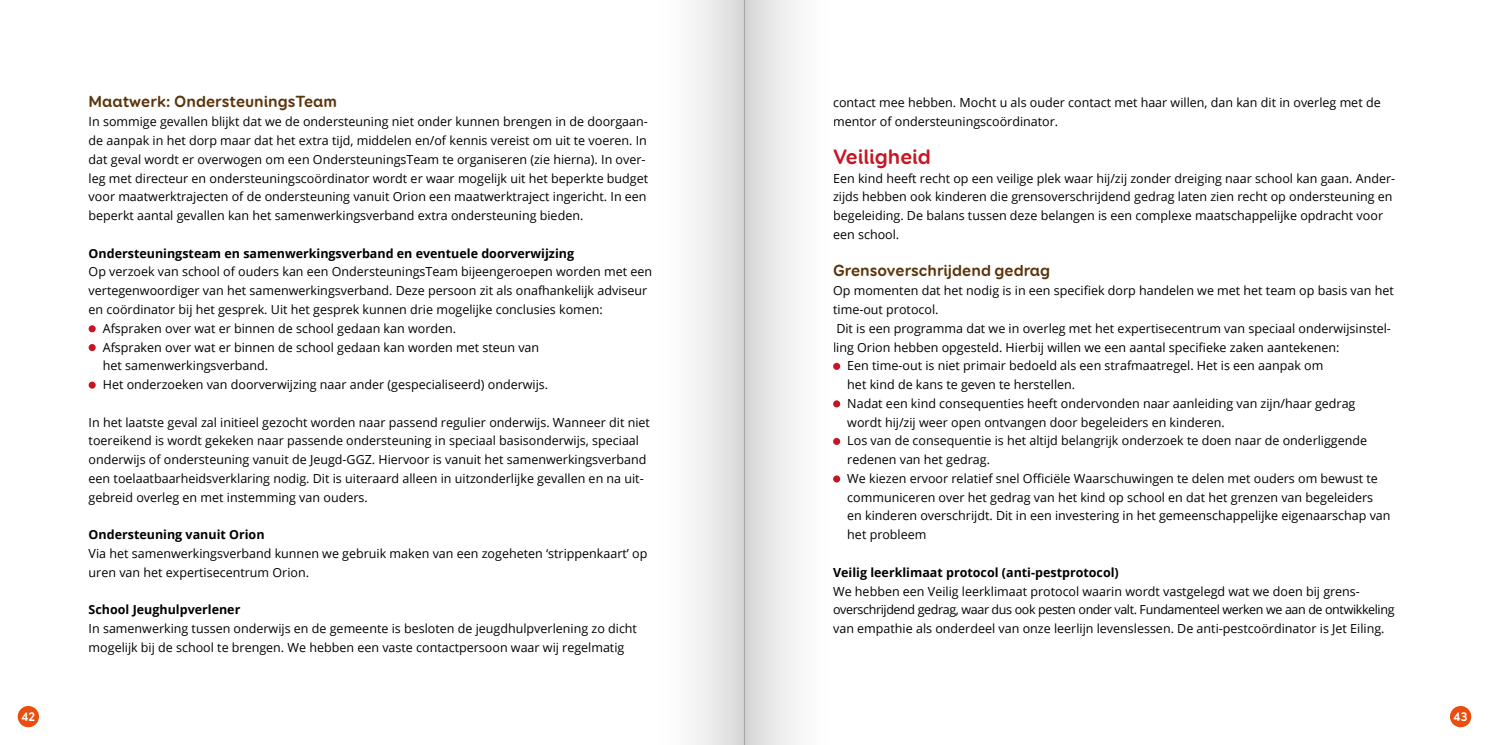
<style>
.page{position:relative;width:1489px;height:745px;background:#fff}
.page>*{position:absolute;margin:0;border:0;box-sizing:border-box;transform-origin:0 0}
.t1{font:700 21.25px "Booster Next FY";color:#c61624}
.t2{font:700 16.25px "Booster Next FY";color:#5b340b}
.t3{font:12.5px/18.8px "Open Sans";color:#000}
.t4{font:700 12.5px "Open Sans";color:#000}
.t5{font:700 12.5px "Booster Next FY";color:#fff}
</style>
<div class="page">
<div style="left:833px;top:362px;width:7px;height:7px;background:#c61624;border-radius:50%"></div>
<div style="left:833px;top:400px;width:7px;height:7px;background:#c61624;border-radius:50%"></div>
<div style="left:833px;top:437px;width:7px;height:7px;background:#c61624;border-radius:50%"></div>
<div style="left:833px;top:475px;width:7px;height:7px;background:#c61624;border-radius:50%"></div>
<div style="left:89px;top:325px;width:7px;height:7px;background:#c61624;border-radius:50%"></div>
<div style="left:89px;top:344px;width:7px;height:7px;background:#c61624;border-radius:50%"></div>
<div style="left:89px;top:381px;width:7px;height:7px;background:#c61624;border-radius:50%"></div>
<div style="left:18px;top:705px;width:21px;height:21px;background:#e94e0f;border-radius:50%"></div>
<div style="left:1449px;top:705px;width:21px;height:21px;background:#e94e0f;border-radius:50%"></div>
<div style="left:656px;top:0;width:88px;height:744px;background:linear-gradient(to right,#fff,#dbdbda)"></div>
<div style="left:744px;top:0;width:89px;height:744px;background:linear-gradient(to right,#d9d9d9,#fff)"></div>
<h2 class="t2" style="left:89px;top:91px;width:250px">Maatwerk: OndersteuningsTeam</h2>
<p class="t3" style="left:89px;top:112px;width:561px">In sommige gevallen blijkt dat we de ondersteuning niet onder kunnen brengen in de doorgaan&shy;de aanpak in het dorp maar dat het extra tijd, middelen en/of kennis vereist om uit te voeren. In dat geval wordt er overwogen om een OndersteuningsTeam te organiseren (zie hierna). In over&shy;leg met directeur en ondersteuningscoördinator wordt er waar mogelijk uit het beperkte budget voor maatwerktrajecten of de ondersteuning vanuit Orion een maatwerktraject ingericht. In een beperkt aantal gevallen kan het samenwerkingsverband extra ondersteuning bieden.</p>
<p class="t4" style="left:89px;top:244px;width:487px">Ondersteuningsteam en samenwerkingsverband en eventuele doorverwijzing</p>
<p class="t3" style="left:89px;top:262px;width:565px">Op verzoek van school of ouders kan een OndersteuningsTeam bijeengeroepen worden met een</p>
<p class="t3" style="left:89px;top:281px;width:560px">vertegenwoordiger van het samenwerkingsverband. Deze persoon zit als onafhankelijk adviseur</p>
<p class="t3" style="left:89px;top:299px;width:515px">en coördinator bij het gesprek. Uit het gesprek kunnen drie mogelijke conclusies komen:</p>
<p class="t3" style="left:103px;top:318px;width:355px">Afspraken over wat er binnen de school gedaan kan worden.</p>
<p class="t3" style="left:103px;top:337px;width:438px">Afspraken over wat er binnen de school gedaan kan worden met steun van</p>
<p class="t3" style="left:103px;top:356px;width:167px">het samenwerkingsverband.</p>
<p class="t3" style="left:103px;top:374px;width:447px">Het onderzoeken van doorverwijzing naar ander (gespecialiseerd) onderwijs.</p>
<p class="t3" style="left:89px;top:412px;width:563px">In het laatste geval zal initieel gezocht worden naar passend regulier onderwijs. Wanneer dit niet toereikend is wordt gekeken naar passende ondersteuning in speciaal basisonderwijs, speciaal onderwijs of ondersteuning vanuit de Jeugd-GGZ. Hiervoor is vanuit het samenwerkingsverband een toelaatbaarheidsverklaring nodig. Dit is uiteraard alleen in uitzonderlijke gevallen en na uit&shy;gebreid overleg en met instemming van ouders.</p>
<p class="t4" style="left:89px;top:525px;width:177px">Ondersteuning vanuit Orion</p>
<p class="t3" style="left:89px;top:543px;width:560px">Via het samenwerkingsverband kunnen we gebruik maken van een zogeheten ‘strippenkaart’ op uren van het expertisecentrum Orion.</p>
<p class="t4" style="left:89px;top:600px;width:153px">School Jeughulpverlener</p>
<p class="t3" style="left:89px;top:618px;width:550px">In samenwerking tussen onderwijs en de gemeente is besloten de jeugdhulpverlening zo dicht mogelijk bij de school te brengen. We hebben een vaste contactpersoon waar wij regelmatig</p>
<p class="t3" style="left:833px;top:93px;width:549px">contact mee hebben. Mocht u als ouder contact met haar willen, dan kan dit in overleg met de mentor of ondersteuningscoördinator.</p>
<h1 class="t1" style="left:833px;top:143px;width:99px">Veiligheid</h1>
<p class="t3" style="left:833px;top:168px;width:563px">Een kind heeft recht op een veilige plek waar hij/zij zonder dreiging naar school kan gaan. Ander&shy;zijds hebben ook kinderen die grensoverschrijdend gedrag laten zien recht op ondersteuning en begeleiding. De balans tussen deze belangen is een complexe maatschappelijke opdracht voor een school.</p>
<h2 class="t2" style="left:833px;top:260px;width:218px">Grensoverschrijdend gedrag</h2>
<p class="t3" style="left:833px;top:281px;width:562px">Op momenten dat het nodig is in een specifiek dorp handelen we met het team op basis van het</p>
<p class="t3" style="left:833px;top:299px;width:107px">time-out protocol.</p>
<p class="t3" style="left:836px;top:318px;width:556px">Dit is een programma dat we in overleg met het expertisecentrum van speciaal onderwijsinstel-</p>
<p class="t3" style="left:833px;top:337px;width:508px">ling Orion hebben opgesteld. Hierbij willen we een aantal specifieke zaken aantekenen:</p>
<p class="t3" style="left:847px;top:356px;width:477px">Een time-out is niet primair bedoeld als een strafmaatregel. Het is een aanpak om</p>
<p class="t3" style="left:847px;top:374px;width:229px">het kind de kans te geven te herstellen.</p>
<p class="t3" style="left:847px;top:393px;width:509px">Nadat een kind consequenties heeft ondervonden naar aanleiding van zijn/haar gedrag</p>
<p class="t3" style="left:847px;top:412px;width:379px">wordt hij/zij weer open ontvangen door begeleiders en kinderen.</p>
<p class="t3" style="left:847px;top:431px;width:521px">Los van de consequentie is het altijd belangrijk onderzoek te doen naar de onderliggende</p>
<p class="t3" style="left:847px;top:449px;width:144px">redenen van het gedrag.</p>
<p class="t3" style="left:847px;top:468px;width:532px">We kiezen ervoor relatief snel Officiële Waarschuwingen te delen met ouders om bewust te</p>
<p class="t3" style="left:847px;top:487px;width:527px">communiceren over het gedrag van het kind op school en dat het grenzen van begeleiders</p>
<p class="t3" style="left:847px;top:506px;width:544px">en kinderen overschrijdt. Dit in een investering in het gemeenschappelijke eigenaarschap van</p>
<p class="t3" style="left:847px;top:524px;width:81px">het probleem</p>
<p class="t4" style="left:833px;top:563px;width:287px">Veilig leerklimaat protocol (anti-pestprotocol)</p>
<p class="t3" style="left:833px;top:581px;width:563px">We hebben een Veilig leerklimaat protocol waarin wordt vastgelegd wat we doen bij grens&shy;overschrijdend gedrag, waar dus ook pesten onder valt. Fundamenteel werken we aan de ontwikkeling van empathie als onderdeel van onze leerlijn levenslessen. De anti-pestcoördinator is Jet Eiling.</p>
<p class="t5" style="left:21px;top:708px;width:15px">42</p>
<p class="t5" style="left:1453px;top:708px;width:15px">43</p>
</div>
